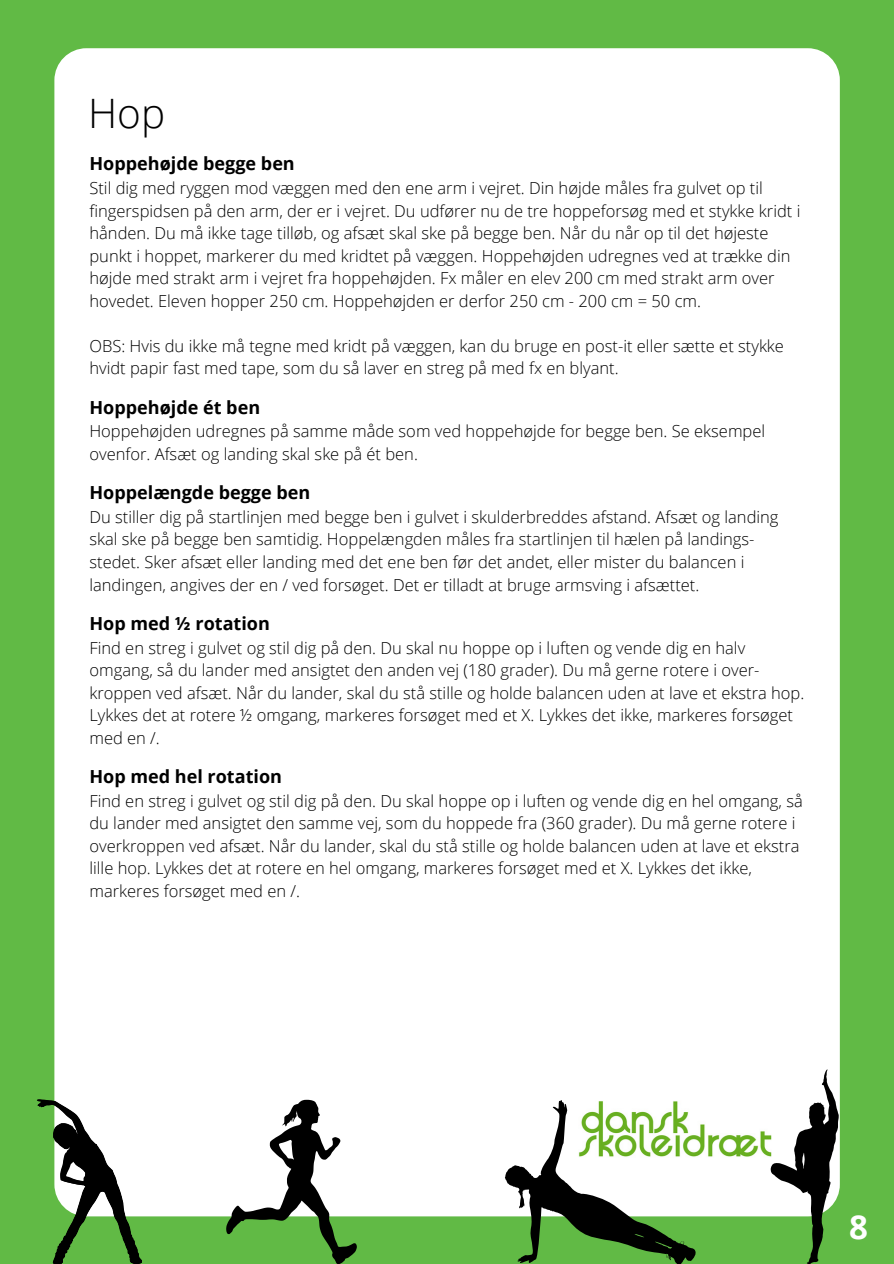
<style>
.page{position:relative;width:894px;height:1264px;background:#fff}
.page>*{position:absolute;margin:0;border:0;box-sizing:border-box;transform-origin:0 0}
.t1{font:300 40.5px "Open Sans";color:#000}
.t2{font:700 33px "Open Sans";color:#fff}
.t3{font:700 18px "Open Sans";color:#000}
.t4{font:300 16.5px/22.5px "Open Sans";color:#000}
</style>
<div class="page">
<div style="left:0;top:0;width:893px;height:1263px;background:#61ba45"></div>
<div style="left:54px;top:48px;width:785px;height:1168px;background:#fff;border-radius:32px"></div>
<svg style="left:226px;top:1099px;width:131px;height:164px"></svg>
<svg style="left:37px;top:1099px;width:105px;height:164px"></svg>
<svg style="left:504px;top:1100px;width:192px;height:163px"></svg>
<img style="left:571px;top:1100px;width:199px;height:73px">
<svg style="left:770px;top:1069px;width:69px;height:194px"></svg>
<h1 class="t1" style="left:88px;top:86px;width:79px">Hop</h1>
<p class="t3" style="left:89px;top:151px;width:207px">Hoppehøjde begge ben</p>
<p class="t4" style="left:89px;top:176px;width:712px">Stil dig med ryggen mod væggen med den ene arm i vejret. Din højde måles fra gulvet op til fingerspidsen på den arm, der er i vejret. Du udfører nu de tre hoppeforsøg med et stykke kridt i hånden. Du må ikke tage tilløb, og afsæt skal ske på begge ben. Når du når op til det højeste punkt i hoppet, markerer du med kridtet på væggen. Hoppehøjden udregnes ved at trække din højde med strakt arm i vejret fra hoppehøjden. Fx måler en elev 200 cm med strakt arm over hovedet. Eleven hopper 250 cm. Hoppehøjden er derfor 250 cm - 200 cm = 50 cm.</p>
<p class="t4" style="left:89px;top:334px;width:696px">OBS: Hvis du ikke må tegne med kridt på væggen, kan du bruge en post-it eller sætte et stykke hvidt papir fast med tape, som du så laver en streg på med fx en blyant.</p>
<p class="t3" style="left:89px;top:394px;width:172px">Hoppehøjde ét ben</p>
<p class="t4" style="left:89px;top:419px;width:677px">Hoppehøjden udregnes på samme måde som ved hoppehøjde for begge ben. Se eksempel ovenfor. Afsæt og landing skal ske på ét ben.</p>
<p class="t3" style="left:89px;top:480px;width:222px">Hoppelængde begge ben</p>
<p class="t4" style="left:89px;top:505px;width:690px">Du stiller dig på startlinjen med begge ben i gulvet i skulderbreddes afstand. Afsæt og landing skal ske på begge ben samtidig. Hoppelængden måles fra startlinjen til hælen på landings&shy;stedet. Sker afsæt eller landing med det ene ben før det andet, eller mister du balancen i landingen, angives der en / ved forsøget. Det er tilladt at bruge armsving i afsættet.</p>
<p class="t3" style="left:89px;top:610px;width:182px">Hop med ½ rotation</p>
<p class="t4" style="left:89px;top:636px;width:716px">Find en streg i gulvet og stil dig på den. Du skal nu hoppe op i luften og vende dig en halv omgang, så du lander med ansigtet den anden vej (180 grader). Du må gerne rotere i over&shy;kroppen ved afsæt. Når du lander, skal du stå stille og holde balancen uden at lave et ekstra hop.<br>Lykkes det at rotere ½ omgang, markeres forsøget med et X. Lykkes det ikke, markeres forsøget med en /.</p>
<p class="t3" style="left:89px;top:764px;width:194px">Hop med hel rotation</p>
<p class="t4" style="left:89px;top:789px;width:714px">Find en streg i gulvet og stil dig på den. Du skal hoppe op i luften og vende dig en hel omgang, så du lander med ansigtet den samme vej, som du hoppede fra (360 grader). Du må gerne rotere i overkroppen ved afsæt. Når du lander, skal du stå stille og holde balancen uden at lave et ekstra lille hop. Lykkes det at rotere en hel omgang, markeres forsøget med et X. Lykkes det ikke, markeres forsøget med en /.</p>
<h2 class="t2" style="left:849px;top:1203px;width:20px">8</h2>
</div>
